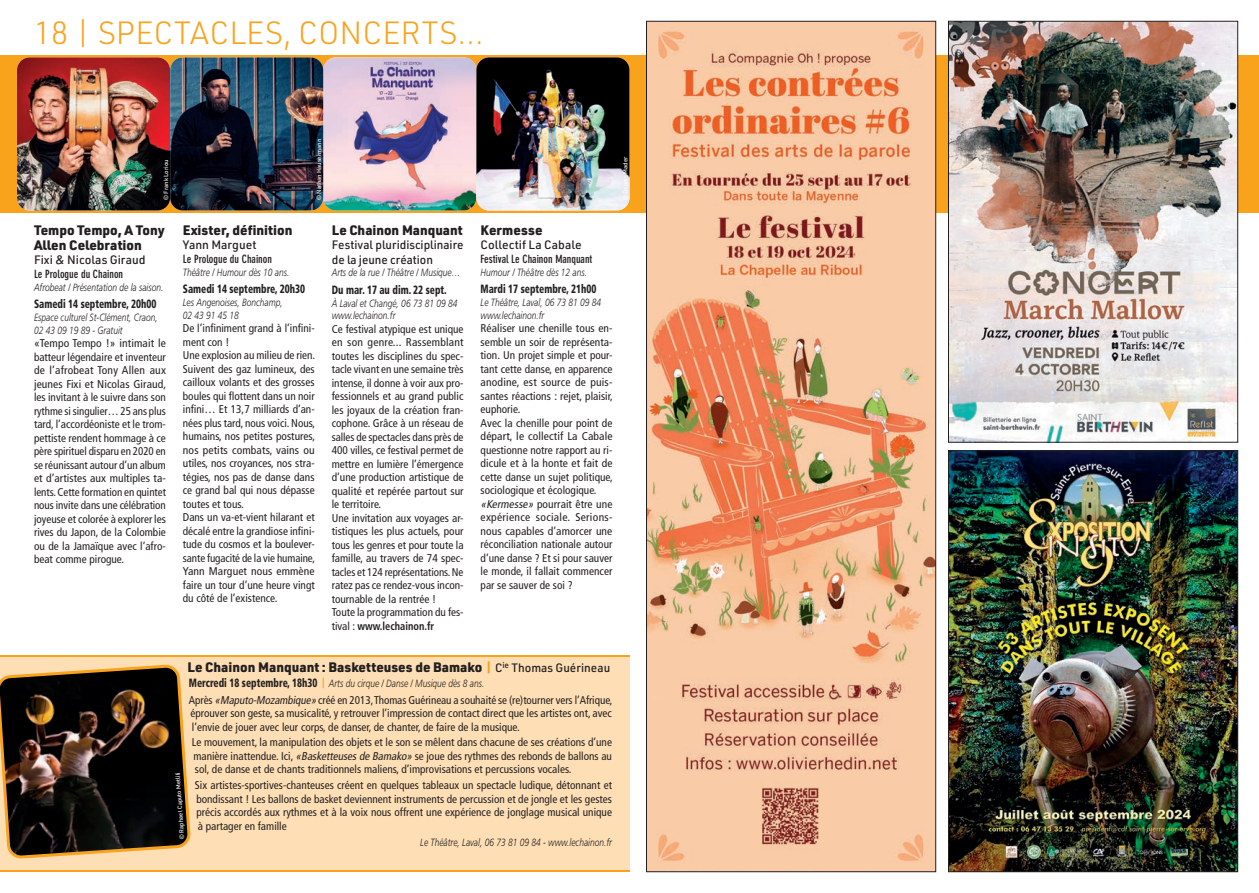
<style>
.page{position:relative;width:1259px;height:893px;background:#fff}
.page>*{position:absolute;margin:0;border:0;box-sizing:border-box;transform-origin:0 0}
.t1{font:300 31.5px "URWDIN";color:#f9a21c}
.Sous-titre_courant_E{font:900 13.5px/15px "URWDIN";color:#231f20}
.Artistes_Spectacle{font:500 12px/14.4px "URWDIN";color:#231f20}
.Date_Spectacles{font:900 condensed 12px "Frutiger LT Std";color:#231f20;scale:.8 1}
.Texte_Courant_Specta{font:condensed 11.25px/13.5px "Frutiger LT Std";color:#231f20;text-align:justify}
.Sous_titre_Spect{font:700 condensed 11.25px "DIN Neuzeit Grotesk Std";color:#231f20}
.Texte_light_Ital_cou{font:italic 300 10.5px/12.6px "Frutiger LT Std";color:#231f20;scale:.8 1}
.Sous-titre_courant_E-2{font:italic 300 10.5px "Frutiger LT Std";color:#231f20;scale:.8 1}
.Crédit_photos_blc{font:500 6px "URWDIN";color:#fff}
.s1{font-weight:700}
.s2{font-style:italic}
.s3{color:#f9a21c}
.s4{font-weight:500;font-size:12px}
.s5{font-weight:900;font-style:normal;font-stretch:condensed;font-size:12px}
.s6{font-family:"URWDIN";font-weight:500;font-style:normal;font-size:12px;color:#f9a21c}
</style>
<div class="page">
<div style="left:0;top:55px;width:1259px;height:158px;background:#f9a21c"></div>
<img style="left:17px;top:57px;width:612px;height:153px">
<img style="left:476px;top:57px;width:153px;height:153px;border-radius:13px">
<img style="left:17px;top:57px;width:153px;height:153px;border-radius:13px">
<img style="left:170px;top:57px;width:153px;height:153px;border-radius:13px">
<div style="left:0;top:657px;width:629px;height:213px;background:#fedfb5"></div>
<svg style="left:0;top:666px;width:189px;height:191px;background:#392b1c"></svg>
<img style="left:648px;top:23px;width:286px;height:847px">
<img style="left:950px;top:23px;width:286px;height:418px">
<div style="left:948px;top:21px;width:290px;height:422px;border:1px solid #231f20"></div>
<img style="left:950px;top:452px;width:286px;height:418px">
<div style="left:948px;top:450px;width:290px;height:422px;border:1px solid #231f20"></div>
<p class="t1" style="left:34px;top:12px;width:451px">18 | SPECTACLES, CONCERTS…</p>
<p class="Crédit_photos_blc" style="left:162px;top:200px;width:42px;rotate:-90deg">© Frank Loriou</p>
<p class="Sous-titre_courant_E" style="left:34px;top:222px;width:132px">Tempo Tempo, A Tony<br>Allen Celebration</p>
<p class="Artistes_Spectacle" style="left:34px;top:253px;width:113px">Fixi &amp; Nicolas Giraud</p>
<p class="Sous_titre_Spect" style="left:34px;top:267px;width:91px">Le Prologue du Chainon</p>
<p class="Texte_light_Ital_cou" style="left:34px;top:281px;width:163px">Afrobeat / Présentation de la saison.</p>
<p class="Date_Spectacles" style="left:34px;top:297px;width:154px">Samedi 14 septembre, 20h00</p>
<p class="Texte_light_Ital_cou" style="left:34px;top:311px;width:156px">Espace culturel St-Clément, Craon,<br>02 43 09 19 89 - Gratuit</p>
<p class="Texte_Courant_Specta" style="left:34px;top:336px;width:134px">«Tempo Tempo !» intimait le batteur légendaire et inventeur de l’afrobeat Tony Allen aux jeunes Fixi et Nicolas Giraud, les invitant à le suivre dans son rythme si singulier… 25 ans plus tard, l’accordéoniste et le trom&shy;pettiste rendent hommage à ce père spirituel disparu en 2020 en se réunissant autour d’un album et d’artistes aux multiples ta&shy;lents. Cette formation en quintet nous invite dans une célébration joyeuse et colorée à explorer les rives du Japon, de la Colombie ou de la Jamaïque avec l’afro&shy;beat comme pirogue.</p>
<p class="Crédit_photos_blc" style="left:315px;top:200px;width:63px;rotate:-90deg">© Nathan Hausermann</p>
<p class="Sous-titre_courant_E" style="left:183px;top:222px;width:111px">Exister, définition</p>
<p class="Artistes_Spectacle" style="left:183px;top:238px;width:75px">Yann Marguet</p>
<p class="Sous_titre_Spect" style="left:183px;top:252px;width:91px">Le Prologue du Chainon</p>
<p class="Texte_light_Ital_cou" style="left:183px;top:266px;width:135px">Théâtre / Humour dès 10 ans.</p>
<p class="Date_Spectacles" style="left:183px;top:282px;width:154px">Samedi 14 septembre, 20h30</p>
<p class="Texte_light_Ital_cou" style="left:183px;top:296px;width:126px">Les Angenoises, Bonchamp,<br>02 43 91 45 18</p>
<p class="Texte_Courant_Specta" style="left:183px;top:321px;width:133px">De l’infiniment grand à l’infini&shy;ment con !</p>
<p class="Texte_Courant_Specta" style="left:183px;top:348px;width:134px">Une explosion au milieu de rien.<br>Suivent des gaz lumineux, des cailloux volants et des grosses boules qui flottent dans un noir infini… Et 13,7 milliards d’an&shy;nées plus tard, nous voici. Nous, humains, nos petites postures, nos petits combats, vains ou utiles, nos croyances, nos stra&shy;tégies, nos pas de danse dans ce grand bal qui nous dépasse toutes et tous.</p>
<p class="Texte_Courant_Specta" style="left:183px;top:510px;width:134px">Dans un va-et-vient hilarant et décalé entre la grandiose infini&shy;tude du cosmos et la boulever&shy;sante fugacité de la vie humaine, Yann Marguet nous emmène faire un tour d’une heure vingt du côté de l’existence.</p>
<p class="Sous-titre_courant_E" style="left:332px;top:222px;width:132px">Le Chainon Manquant</p>
<p class="Artistes_Spectacle" style="left:332px;top:238px;width:133px">Festival pluridisciplinaire de la jeune création</p>
<p class="Texte_light_Ital_cou" style="left:332px;top:267px;width:162px">Arts de la rue / Théâtre / Musique…</p>
<p class="Date_Spectacles" style="left:332px;top:283px;width:145px">Du mar. 17 au dim. 22 sept.</p>
<p class="Texte_light_Ital_cou" style="left:332px;top:297px;width:158px">À Laval et Changé, 06 73 81 09 84 www.lechainon.fr</p>
<p class="Texte_Courant_Specta" style="left:332px;top:322px;width:133px">Ce festival atypique est unique en son genre... Rassemblant toutes les disciplines du spec&shy;tacle vivant en une semaine très intense, il donne à voir aux pro&shy;fessionnels et au grand public les joyaux de la création fran&shy;cophone. Grâce à un réseau de salles de spectacles dans près de 400 villes, ce festival permet de mettre en lumière l’émergence d’une production artistique de qualité et repérée partout sur le territoire.</p>
<p class="Texte_Courant_Specta" style="left:332px;top:511px;width:133px">Une invitation aux voyages ar&shy;tistiques les plus actuels, pour tous les genres et pour toute la famille, au travers de 74 spec&shy;tacles et 124 représentations. Ne ratez pas ce rendez-vous incon&shy;tournable de la rentrée !</p>
<p class="Texte_Courant_Specta" style="left:332px;top:606px;width:133px">Toute la programmation du fes&shy;tival : <span class="s1">www.lechainon.fr</span></p>
<p class="Sous-titre_courant_E" style="left:480px;top:222px;width:63px">Kermesse</p>
<p class="Artistes_Spectacle" style="left:480px;top:238px;width:102px">Collectif La Cabale</p>
<p class="Sous_titre_Spect" style="left:480px;top:252px;width:113px">Festival Le Chainon Manquant</p>
<p class="Texte_light_Ital_cou" style="left:480px;top:266px;width:135px">Humour / Théâtre dès 12 ans.</p>
<p class="Date_Spectacles" style="left:480px;top:282px;width:146px">Mardi 17 septembre, 21h00</p>
<p class="Texte_light_Ital_cou" style="left:480px;top:296px;width:152px">Le Théâtre, Laval, 06 73 81 09 84 www.lechainon.fr</p>
<p class="Texte_Courant_Specta" style="left:480px;top:321px;width:134px">Réaliser une chenille tous en&shy;semble un soir de représenta&shy;tion. Un projet simple et pour&shy;tant cette danse, en apparence anodine, est source de puis&shy;santes réactions : rejet, plaisir, euphorie.</p>
<p class="Texte_Courant_Specta" style="left:480px;top:416px;width:134px">Avec la chenille pour point de départ, le collectif La Cabale questionne notre rapport au ri&shy;dicule et à la honte et fait de cette danse un sujet politique, sociologique et écologique.</p>
<p class="Texte_Courant_Specta" style="left:480px;top:497px;width:133px"><span class="s2">«Kermesse»</span> pourrait être une expérience sociale. Serions&shy;nous capables d’amorcer une réconciliation nationale autour d’une danse ? Et si pour sauver le monde, il fallait commencer par se sauver de soi ?</p>
<p class="Sous-titre_courant_E" style="left:187px;top:659px;width:424px">Le Chainon Manquant : Basketteuses de Bamako <span class="s3">|</span> <span class="s4">C</span><sup>ie</sup> <span class="s4">Thomas Guérineau</span></p>
<p class="Sous-titre_courant_E-2" style="left:189px;top:677px;width:371px"><span class="s5">Mercredi 18 septembre, 18h30</span> <span class="s6">|</span> Arts du cirque / Danse / Musique dès 8 ans.</p>
<p class="Texte_Courant_Specta" style="left:189px;top:693px;width:425px">Après <span class="s2">«Maputo-Mozambique»</span> créé en 2013, Thomas Guérineau a souhaité se (re)tourner vers l’Afrique, éprouver son geste, sa musicalité, y retrouver l’impression de contact direct que les artistes ont, avec l’envie de jouer avec leur corps, de danser, de chanter, de faire de la musique.</p>
<p class="Texte_Courant_Specta" style="left:192px;top:736px;width:421px">Le mouvement, la manipulation des objets et le son se mêlent dans chacune de ses créations d’une manière inattendue. Ici, <span class="s2">«Basketteusesde Bamako»</span> se joue des rythmes des rebonds de ballons au sol, de danse et de chants traditionnels maliens, d’improvisations et percussions vocales.</p>
<p class="Texte_Courant_Specta" style="left:195px;top:778px;width:419px">Six artistes-sportives-chanteuses créent en quelques tableaux un spectacle ludique, détonnant et bondissant ! Les ballons de basket deviennent instruments de percussion et de jongle et les gestes précis accordés aux rythmes et à la voix nous offrent une expérience de jonglage musical unique à partager en famille</p>
<p class="Texte_light_Ital_cou" style="left:420px;top:836px;width:241px">Le Théâtre, Laval, 06 73 81 09 84 - www.lechainon.fr</p>
<p class="Crédit_photos_blc" style="left:178px;top:839px;width:68px;rotate:-94deg">© Raphael Caputo Metlili</p>
</div>
